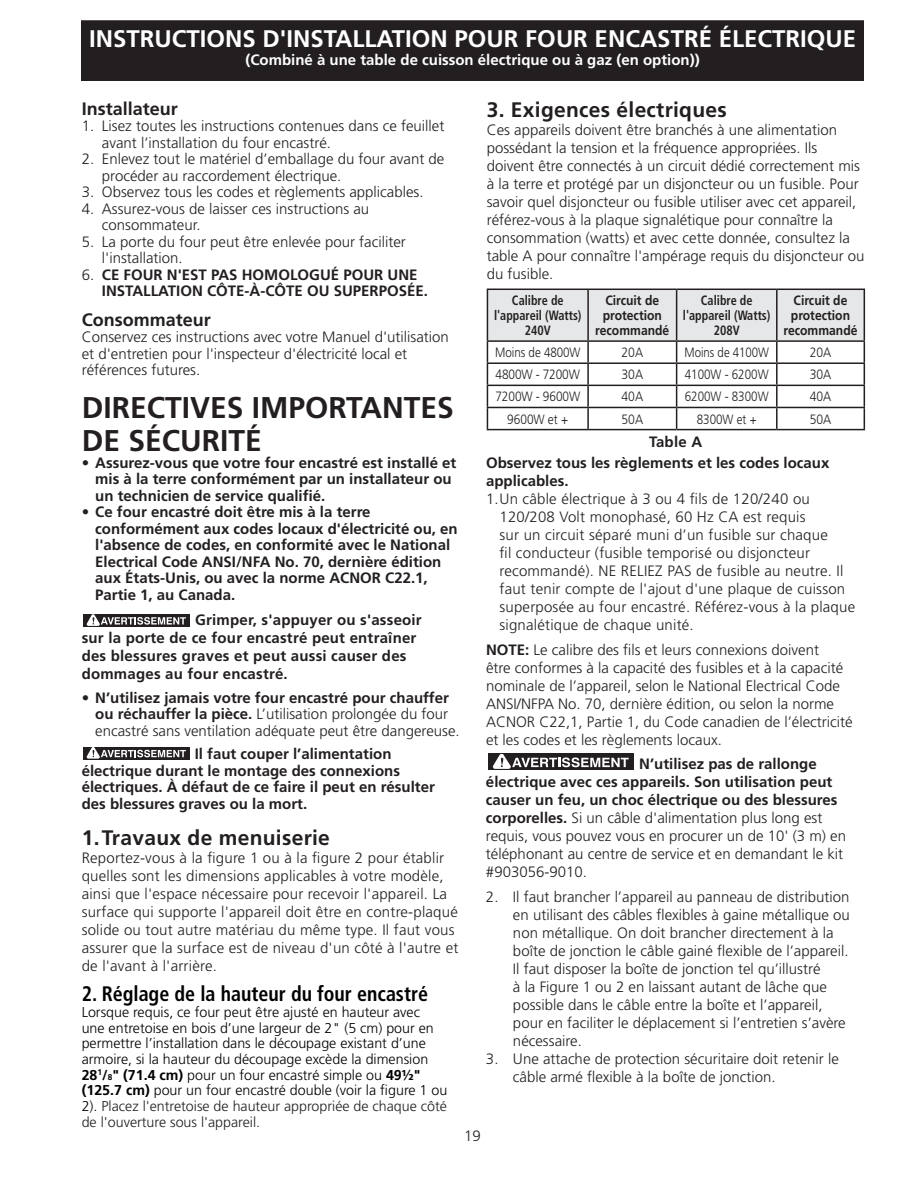
<style>
.page{position:relative;width:918px;height:1188px;background:#fff}
.page>*{position:absolute;margin:0;border:0;box-sizing:border-box;transform-origin:0 0}
.t1{font:700 30px/33px "Frutiger";color:#231f20}
.t2{font:700 24px "Frutiger";color:#fff}
.t3{font:700 21px "Frutiger";letter-spacing:.015em;color:#231f20}
.t4{font:700 condensed 21px "Frutiger";color:#000;scale:.95 1}
.t5{font:700 18px "Frutiger";color:#231f20}
.t6{font:300 15px/18px "Frutiger";color:#231f20}
.t7{font:700 15px/16.5px "Frutiger";color:#231f20}
.t8{font:700 15px "Frutiger";color:#fff}
.t9{font:300 14.25px/15.8px "Frutiger";color:#000}
.t10{font:700 condensed 13.5px/14.9px "Frutiger";color:#231f20;text-align:center;scale:.9 1}
.t11{font:700 13.5px/14.9px "Frutiger";color:#231f20;text-align:center;scale:.9 1}
.t12{font:300 13.5px "Frutiger";color:#231f20;scale:.86 1}
.t13{font:300 13.5px "Frutiger";color:#231f20;scale:.88 1}
.t14{font:300 13.5px "Frutiger";color:#231f20;scale:.9 1}
.t15{font:300 13.5px "Frutiger";color:#231f20;scale:.85 1}
.s1{font-weight:300}
.s2{font-weight:700}
.s3{font-weight:700;font-size:8.25px}
.s4{color:#231f20}
</style>
<div class="page">
<div style="left:82px;top:21px;width:781px;height:59px;background:#231f20"></div>
<div style="left:81px;top:20px;width:783px;height:61px;border:2px solid #231f20"></div>
<div style="left:83px;top:614px;width:107px;height:13px;background:#231f20"></div>
<svg style="left:86px;top:614px;width:100px;height:12px"></svg>
<div style="left:83px;top:747px;width:107px;height:13px;background:#231f20"></div>
<svg style="left:86px;top:747px;width:100px;height:12px"></svg>
<div style="left:488px;top:753px;width:146px;height:17px;background:#231f20"></div>
<svg style="left:492px;top:753px;width:137px;height:16px"></svg>
<svg style="left:487px;top:289px;width:378px;height:140px"></svg>
<hr style="left:487px;top:429px;width:101px;height:1px;background:#231f20">
<hr style="left:588px;top:429px;width:89px;height:1px;background:#231f20">
<hr style="left:677px;top:429px;width:100px;height:1px;background:#231f20">
<hr style="left:777px;top:429px;width:88px;height:1px;background:#231f20">
<h2 class="t2" style="left:89px;top:24px;width:768px">INSTRUCTIONS D'INSTALLATION POUR FOUR ENCASTRÉ ÉLECTRIQUE</h2>
<p class="t8" style="left:245px;top:51px;width:456px">(Combiné à une table de cuisson électrique ou à gaz (en option))</p>
<p class="t5" style="left:82px;top:98px;width:98px">Installateur</p>
<p class="t6" style="left:102px;top:118px;width:344px;line-height:16.5px;text-indent:-20px">1. Lisez toutes les instructions contenues dans ce feuillet avant l’installation du four encastré.</p>
<p class="t6" style="left:102px;top:151px;width:344px;line-height:16.5px;text-indent:-20px">2. Enlevez tout le matériel d’emballage du four avant de procéder au raccordement électrique.</p>
<p class="t6" style="left:82px;top:183px;width:343px">3. Observez tous les codes et règlements applicables.</p>
<p class="t6" style="left:102px;top:201px;width:269px;line-height:16.5px;text-indent:-20px">4. Assurez‑vous de laisser ces instructions au consommateur.</p>
<p class="t6" style="left:102px;top:234px;width:305px;line-height:16.5px;text-indent:-20px">5. La porte du four peut être enlevée pour faciliter l'installation.</p>
<p class="t7" style="left:102px;top:266px;width:328px;text-indent:-20px"><span class="s1">6.</span> CE FOUR N'EST PAS HOMOLOGUÉ POUR UNE<br>INSTALLATION CÔTE-À-CÔTE OU SUPERPOSÉE.</p>
<p class="t5" style="left:82px;top:309px;width:131px">Consommateur</p>
<p class="t6" style="left:82px;top:329px;width:369px;line-height:16.5px">Conservez ces instructions avec votre Manuel d'utilisation et d'entretien pour l'inspecteur d'électricité local et références futures.</p>
<h1 class="t1" style="left:82px;top:392px;width:374px">DIRECTIVES IMPORTANTES<br>DE SÉCURITÉ</h1>
<p class="t7" style="left:95px;top:454px;width:363px;text-indent:-14px"><span class="s1">•</span> Assurez‑vous que votre four encastré est installé et mis à la terre conformément par un installateur ou un technicien de service qualifié.</p>
<p class="t7" style="left:95px;top:504px;width:364px;text-indent:-14px"><span class="s1">•</span> Ce four encastré doit être mis à la terre conformément aux codes locaux d'électricité ou, en l'absence de codes, en conformité avec le National Electrical Code ANSI/NFA No. 70, dernière édition aux États-Unis, ou avec la norme ACNOR C22.1, Partie 1, au Canada.</p>
<p class="t7" style="left:82px;top:611px;width:342px;line-height:18px;text-indent:113px">Grimper, s'appuyer ou s'asseoir sur la porte de ce four encastré peut entraîner des blessures graves et peut aussi causer des dommages au four encastré.</p>
<p class="t6" style="left:95px;top:690px;width:366px;line-height:16.5px;text-indent:-14px">• <span class="s2">N’utilisez jamais votre four encastré pour chauffer ou réchauffer la pièce.</span> L’utilisation prolongée du four encastré sans ventilation adéquate peut être dangereuse.</p>
<p class="t7" style="left:82px;top:746px;width:355px;text-indent:113px">Il faut couper l’alimentation électrique durant le montage des connexions électriques. À défaut de ce faire il peut en résulter des blessures graves ou la mort.</p>
<h3 class="t3" style="left:82px;top:825px;width:250px">1.Travaux de menuiserie</h3>
<p class="t6" style="left:82px;top:849px;width:378px">Reportez-vous à la figure 1 ou à la figure 2 pour établir quelles sont les dimensions applicables à votre modèle, ainsi que l'espace nécessaire pour recevoir l'appareil. La surface qui supporte l'appareil doit être en contre-plaqué solide ou tout autre matériau du même type. Il faut vous assurer que la surface est de niveau d'un côté à l'autre et de l'avant à l'arrière.</p>
<h3 class="t4" style="left:82px;top:982px;width:366px">2. Réglage de la hauteur du four encastré</h3>
<p class="t9" style="left:82px;top:1004px;width:367px">Lorsque requis, ce four peut être ajusté en hauteur avec<br>une entretoise en bois d’une largeur de 2" (5 cm) pour en permettre l’installation dans le découpage existant d’une armoire, si la hauteur du découpage excède la dimension <span class="s2">28</span><sup>1</sup><span class="s2">/</span><span class="s3">8</span><span class="s2">" (71.4 cm)</span> pour un four encastré simple ou <span class="s2">49½" (125.7 cm)</span> pour un four encastré double (voir la figure 1 ou 2). <span class="s4">Placez l'entretoise de hauteur appropriée de chaque côté de l'ouverture sous l'appareil.</span></p>
<h3 class="t3" style="left:487px;top:97px;width:242px">3. Exigences électriques</h3>
<p class="t6" style="left:487px;top:121px;width:379px">Ces appareils doivent être branchés à une alimentation possédant la tension et la fréquence appropriées. Ils doivent être connectés à un circuit dédié correctement mis à la terre et protégé par un disjoncteur ou un fusible. Pour savoir quel disjoncteur ou fusible utiliser avec cet appareil, référez-vous à la plaque signalétique pour connaître la consommation (watts) et avec cette donnée, consultez la table A pour connaître l'ampérage requis du disjoncteur ou du fusible.</p>
<p class="t10" style="left:494px;top:293px;width:99px">Calibre de l'appareil (Watts)<br>240V</p>
<p class="t11" style="left:595px;top:293px;width:84px">Circuit de protection recommandé</p>
<p class="t10" style="left:683px;top:293px;width:99px">Calibre de l'appareil (Watts)<br>208V</p>
<p class="t11" style="left:784px;top:293px;width:84px">Circuit de protection recommandé</p>
<p class="t12" style="left:495px;top:345px;width:101px">Moins de 4800W</p>
<p class="t14" style="left:622px;top:345px;width:26px">20A</p>
<p class="t15" style="left:684px;top:345px;width:101px">Moins de 4100W</p>
<p class="t14" style="left:810px;top:345px;width:26px">20A</p>
<p class="t13" style="left:496px;top:367px;width:97px">4800W - 7200W</p>
<p class="t14" style="left:622px;top:367px;width:26px">30A</p>
<p class="t12" style="left:685px;top:367px;width:99px">4100W - 6200W</p>
<p class="t14" style="left:810px;top:367px;width:26px">30A</p>
<p class="t13" style="left:495px;top:389px;width:98px">7200W - 9600W</p>
<p class="t14" style="left:622px;top:389px;width:26px">40A</p>
<p class="t12" style="left:685px;top:389px;width:99px">6200W - 8300W</p>
<p class="t14" style="left:810px;top:389px;width:26px">40A</p>
<p class="t13" style="left:507px;top:411px;width:71px">9600W et +</p>
<p class="t14" style="left:622px;top:411px;width:26px">50A</p>
<p class="t12" style="left:697px;top:411px;width:71px">8300W et +</p>
<p class="t14" style="left:810px;top:411px;width:26px">50A</p>
<p class="t7" style="left:486px;top:431px;width:345px;line-height:20.9px;text-indent:163px">Table A<br>Observez tous les règlements et les codes locaux</p>
<p class="t7" style="left:486px;top:473px;width:84px">applicables.</p>
<p class="t6" style="left:500px;top:490px;width:357px;text-indent:-14px">1.Un câble électrique à 3 ou 4 fils de 120/240 ou 120/208 Volt monophasé, 60 Hz CA est requis<br>sur un circuit séparé muni d’un fusible sur chaque<br>fil conducteur (fusible temporisé ou disjoncteur recommandé). NE RELIEZ PAS de fusible au neutre. Il faut tenir compte de l'ajout d'une plaque de cuisson superposée au four encastré. Référez-vous à la plaque signalétique de chaque unité.</p>
<p class="t6" style="left:486px;top:641px;width:368px"><span class="s2">NOTE:</span> Le calibre des fils et leurs connexions doivent<br>être conformes à la capacité des fusibles et à la capacité nominale de l’appareil, selon le National Electrical Code ANSI/NFPA No. 70, dernière édition, ou selon la norme ACNOR C22,1, Partie 1, du Code canadien de l’électricité et les codes et les règlements locaux.</p>
<p class="t6" style="left:486px;top:755px;width:362px;text-indent:153px"><span class="s2">N’utilisez pas de rallonge électrique avec ces appareils. Son utilisation peut causer un feu, un choc électrique ou des blessures corporelles.</span> Si un câble d'alimentation plus long est requis, vous pouvez vous en procurer un de 10' (3 m) en téléphonant au centre de service et en demandant le kit #903056-9010.</p>
<p class="t6" style="left:513px;top:888px;width:338px;text-indent:-27px">2. Il faut brancher l’appareil au panneau de distribution en utilisant des câbles flexibles à gaine métallique ou non métallique. On doit brancher directement à la boîte de jonction le câble gainé flexible de l’appareil.<br>Il faut disposer la boîte de jonction tel qu’illustré<br>à la Figure 1 ou 2 en laissant autant de lâche que possible dans le câble entre la boîte et l’appareil, pour en faciliter le déplacement si l’entretien s’avère nécessaire.</p>
<p class="t6" style="left:513px;top:1050px;width:327px;text-indent:-27px">3. Une attache de protection sécuritaire doit retenir le câble armé flexible à la boîte de jonction.</p>
<p class="t6" style="left:464px;top:1127px;width:18px">19</p>
</div>
